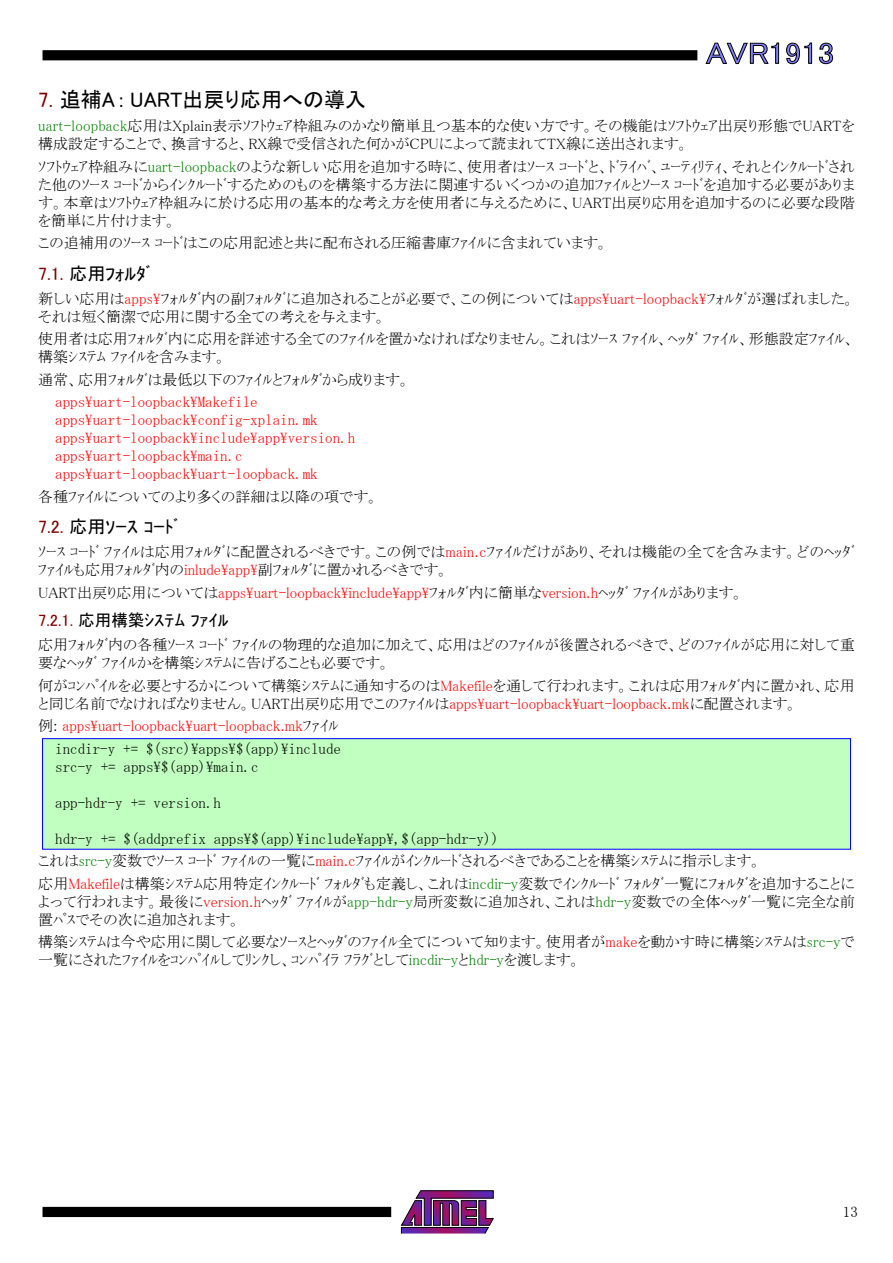
<style>
.page{position:relative;width:893px;height:1263px;background:#fff}
.page>*{position:absolute;margin:0;border:0;box-sizing:border-box;transform-origin:0 0}
.t1{font:30px "MS P Gothic";color:#8080ff;scale:1.1 1}
.t2{font:21px "MS P Gothic";color:#000}
.t3{font:18px "MS P Gothic";color:#000}
.t4{font:16.5px "MS P Gothic";color:#000}
.t5{font:15px/18px "MS P Mincho";color:#000}
.t6{font:15px/18px "MS Mincho";color:#f00}
.t7{font:15px/18px "MS Mincho";color:#000}
.t8{font:15px "MS P Mincho";color:#f00}
.s1{color:#800000}
.s2{color:#008000}
.s3{color:#f00}
.s4{color:#000}
</style>
<div class="page">
<svg style="left:401px;top:1190px;width:93px;height:44px"></svg>
<div style="left:43px;top:1207px;width:348px;height:10px;background:#000"></div>
<div style="left:43px;top:50px;width:654px;height:10px;background:#000"></div>
<svg style="left:706px;top:43px;width:73px;height:21px"></svg>
<svg style="left:786px;top:43px;width:26px;height:21px"></svg>
<svg style="left:819px;top:43px;width:14px;height:21px"></svg>
<div style="left:43px;top:739px;width:807px;height:110px;background:#c0ffc0"></div>
<div style="left:42px;top:738px;width:809px;height:111px;border:1px solid #00f"></div>
<h1 class="t1" style="left:706px;top:38px;width:118px">AVR1913</h1>
<h2 class="t2" style="left:38px;top:89px;width:329px"><span class="s1">7.</span> 追補A : UART出戻り応用への導入</h2>
<p class="t5" style="left:38px;top:117px;width:818px"><span class="s2">uart-loopback</span>応用はXplain表示ｿﾌﾄｳｪｱ枠組みのかなり簡単且つ基本的な使い方です。その機能はｿﾌﾄｳｪｱ出戻り形態でUARTを構成設定することで、換言すると、RX線で受信された何かがCPUによって読まれてTX線に送出されます。</p>
<p class="t5" style="left:38px;top:157px;width:818px;text-align:justify">ｿﾌﾄｳｪｱ枠組みに<span class="s2">uart-loopback</span>のような新しい応用を追加する時に、使用者はｿｰｽ ｺｰﾄﾞと、ﾄﾞﾗｲﾊﾞ、ﾕｰﾃｨﾘﾃｨ、それとｲﾝｸﾙｰﾄﾞされた他のｿｰｽ ｺｰﾄﾞからｲﾝｸﾙｰﾄﾞするためのものを構築する方法に関連するいくつかの追加ﾌｧｲﾙとｿｰｽ ｺｰﾄﾞを追加する必要があります。本章はｿﾌﾄｳｪｱ枠組みに於ける応用の基本的な考え方を使用者に与えるために、UART出戻り応用を追加するのに必要な段階を簡単に片付けます。</p>
<p class="t5" style="left:38px;top:234px;width:571px">この追補用のｿｰｽ ｺｰﾄﾞはこの応用記述と共に配布される圧縮書庫ﾌｧｲﾙに含まれています。</p>
<p class="t3" style="left:38px;top:264px;width:113px"><span class="s1">7.1.</span> 応用ﾌｫﾙﾀﾞ</p>
<p class="t5" style="left:38px;top:289px;width:818px">新しい応用は<span class="s3">apps\</span>ﾌｫﾙﾀﾞ内の副ﾌｫﾙﾀﾞに追加されることが必要で、この例については<span class="s3">apps\uart-loopback\</span>ﾌｫﾙﾀﾞが選ばれました。それは短く簡潔で応用に関する全ての考えを与えます。</p>
<p class="t5" style="left:38px;top:330px;width:818px">使用者は応用ﾌｫﾙﾀﾞ内に応用を詳述する全てのﾌｧｲﾙを置かなければなりません。これはｿｰｽ ﾌｧｲﾙ、ﾍｯﾀﾞ ﾌｧｲﾙ、形態設定ﾌｧｲﾙ、構築ｼｽﾃﾑ ﾌｧｲﾙを含みます。</p>
<p class="t5" style="left:38px;top:370px;width:373px">通常、応用ﾌｫﾙﾀﾞは最低以下のﾌｧｲﾙとﾌｫﾙﾀﾞから成ります。</p>
<p class="t6" style="left:55px;top:393px;width:301px">apps\uart-loopback\Makefile apps\uart-loopback\config-xplain.mk apps\uart-loopback\include\app\version.h apps\uart-loopback\main.c apps\uart-loopback\uart-loopback.mk</p>
<p class="t5" style="left:38px;top:487px;width:342px">各種ﾌｧｲﾙについてのより多くの詳細は以降の項です。</p>
<p class="t3" style="left:38px;top:518px;width:141px"><span class="s1">7.2.</span> 応用ｿｰｽ ｺｰﾄﾞ</p>
<p class="t5" style="left:38px;top:543px;width:818px">ｿｰｽ ｺｰﾄﾞ ﾌｧｲﾙは応用ﾌｫﾙﾀﾞに配置されるべきです。この例では<span class="s3">main.c</span>ﾌｧｲﾙだけがあり、それは機能の全てを含みます。どのﾍｯﾀﾞﾌｧｲﾙも応用ﾌｫﾙﾀﾞ内の<span class="s3">inlude\app\</span>副ﾌｫﾙﾀﾞに置かれるべきです。</p>
<p class="t8" style="left:38px;top:585px;width:706px"><span class="s4">UART出戻り応用については</span>apps\uart-loopback\include\app\<span class="s4">ﾌｫﾙﾀﾞ内に簡単な</span>version.h<span class="s4">ﾍｯﾀﾞ ﾌｧｲﾙがあります。</span></p>
<p class="t4" style="left:38px;top:612px;width:192px"><span class="s1">7.2.1.</span> 応用構築ｼｽﾃﾑ ﾌｧｲﾙ</p>
<p class="t5" style="left:38px;top:636px;width:818px">応用ﾌｫﾙﾀﾞ内の各種ｿｰｽ ｺｰﾄﾞ ﾌｧｲﾙの物理的な追加に加えて、応用はどのﾌｧｲﾙが後置されるべきで、どのﾌｧｲﾙが応用に対して重要なﾍｯﾀﾞ ﾌｧｲﾙかを構築ｼｽﾃﾑに告げることも必要です。</p>
<p class="t5" style="left:38px;top:676px;width:818px">何がｺﾝﾊﾟｲﾙを必要とするかについて構築ｼｽﾃﾑに通知するのは<span class="s3">Makefile</span>を通して行われます。これは応用ﾌｫﾙﾀﾞ内に置かれ、応用と同じ名前でなければなりません。UART出戻り応用でこのﾌｧｲﾙは<span class="s3">apps\uart-loopback\uart-loopback.mk</span>に配置されます。</p>
<p class="t8" style="left:38px;top:718px;width:302px"><span class="s4">例:</span> apps\uart-loopback\uart-loopback.mk<span class="s4">ﾌｧｲﾙ</span></p>
<p class="t7" style="left:55px;top:739px;width:287px">incdir-y += $(src)\apps\$(app)\include src-y += apps\$(app)\main.c</p>
<p class="t7" style="left:55px;top:793px;width:167px">app-hdr-y += version.h</p>
<p class="t7" style="left:55px;top:829px;width:445px">hdr-y += $(addprefix apps\$(app)\include\app\,$(app-hdr-y))</p>
<p class="t5" style="left:38px;top:850px;width:818px;line-height:22.5px">これは<span class="s2">src-y</span>変数でｿｰｽ ｺｰﾄﾞ ﾌｧｲﾙの一覧に<span class="s3">main.c</span>ﾌｧｲﾙがｲﾝｸﾙｰﾄﾞされるべきであることを構築ｼｽﾃﾑに指示します。<br>応用<span class="s3">Makefile</span>は構築ｼｽﾃﾑ応用特定ｲﾝｸﾙｰﾄﾞ ﾌｫﾙﾀﾞも定義し、これは<span class="s2">incdir-y</span>変数でｲﾝｸﾙｰﾄﾞ ﾌｫﾙﾀﾞ一覧にﾌｫﾙﾀﾞを追加することに</p>
<p class="t5" style="left:38px;top:892px;width:818px">よって行われます。最後に<span class="s3">version.h</span>ﾍｯﾀﾞ ﾌｧｲﾙが<span class="s2">app-hdr-y</span>局所変数に追加され、これは<span class="s2">hdr-y</span>変数での全体ﾍｯﾀﾞ一覧に完全な前置ﾊﾟｽでその次に追加されます。</p>
<p class="t5" style="left:38px;top:933px;width:818px">構築ｼｽﾃﾑは今や応用に関して必要なｿｰｽとﾍｯﾀﾞのﾌｧｲﾙ全てについて知ります。使用者が<span class="s3">make</span>を動かす時に構築ｼｽﾃﾑは<span class="s2">src-y</span>で一覧にされたﾌｧｲﾙをｺﾝﾊﾟｲﾙしてﾘﾝｸし、ｺﾝﾊﾟｲﾗ ﾌﾗｸﾞとして<span class="s2">incdir-y</span>と<span class="s2">hdr-y</span>を渡します。</p>
<p class="t5" style="left:843px;top:1202px;width:16px">13</p>
</div>
